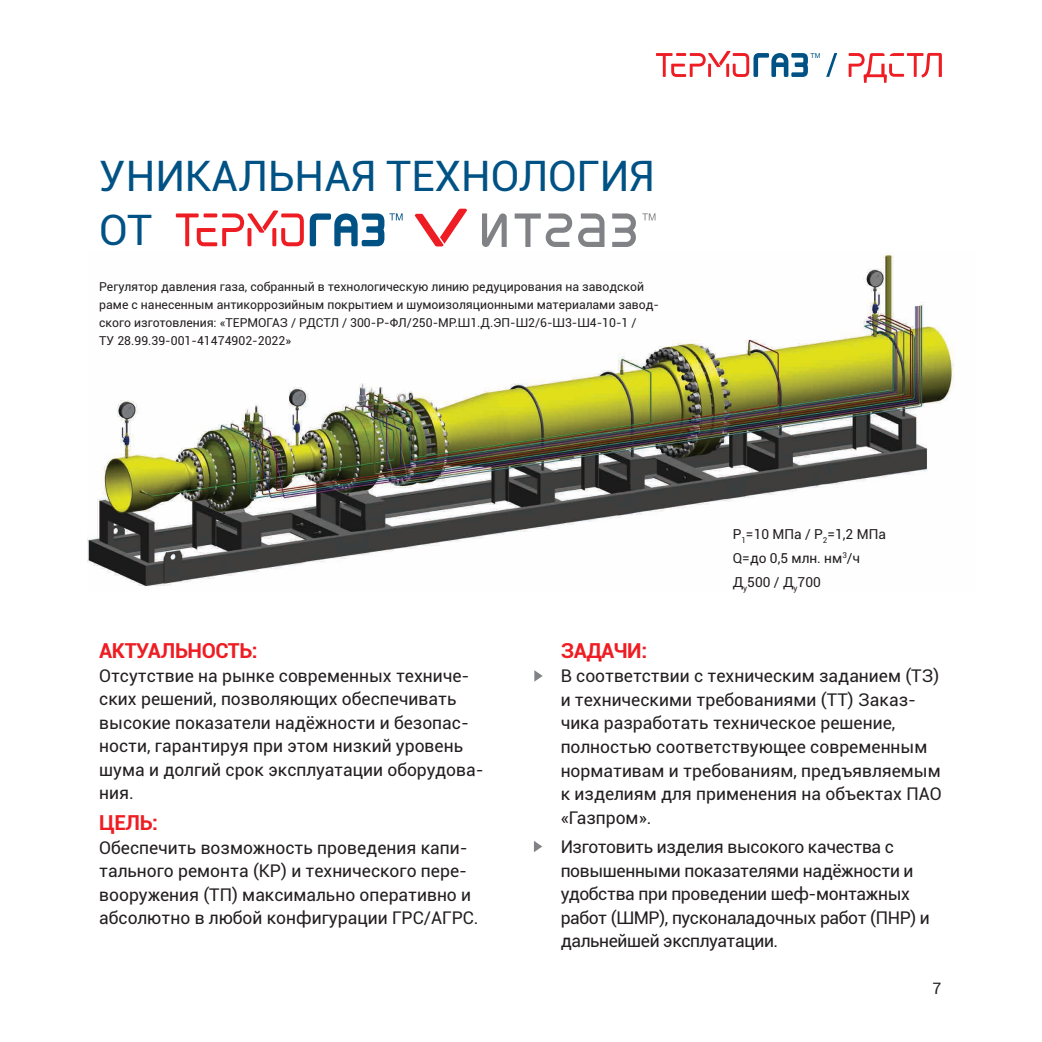
<style>
.page{position:relative;width:1042px;height:1042px;background:#fff}
.page>*{position:absolute;margin:0;border:0;box-sizing:border-box;transform-origin:0 0}
.t1{font:42px "Roboto";color:#005285}
.t2{font:700 20.65px "Roboto";letter-spacing:-.02em;color:#ee1d23}
.t3{font:17.5px/23.6px "Roboto";color:#231f20}
.t4{font:17.5px/23.6px "Roboto";letter-spacing:-.02em;color:#231f20}
.t5{font:15.75px "Roboto";color:#231f20}
.t6{font:13.65px "Roboto";color:#231f20}
.t7{font:12.25px/17.8px "Roboto";color:#231f20}
.t8{font:6.83px "Arial";color:#005285}
</style>
<div class="page">
<img style="left:88px;top:254px;width:866px;height:333px">
<svg style="left:534px;top:670px;width:9px;height:11px"></svg>
<svg style="left:534px;top:841px;width:8px;height:11px"></svg>
<svg style="left:656px;top:51px;width:152px;height:26px"></svg>
<svg style="left:826px;top:53px;width:11px;height:24px"></svg>
<svg style="left:848px;top:53px;width:94px;height:30px"></svg>
<svg style="left:176px;top:210px;width:128px;height:36px"></svg>
<svg style="left:415px;top:209px;width:52px;height:37px"></svg>
<svg style="left:515px;top:213px;width:57px;height:34px"></svg>
<svg style="left:578px;top:213px;width:26px;height:34px"></svg>
<svg style="left:612px;top:213px;width:24px;height:34px"></svg>
<svg style="left:482px;top:213px;width:25px;height:34px"></svg>
<svg style="left:310px;top:213px;width:92px;height:33px"></svg>
<svg style="left:642px;top:213px;width:13px;height:7px"></svg>
<p class="t1" style="left:99px;top:146px;width:556px">УНИКАЛЬНАЯ ТЕХНОЛОГИЯ</p>
<p class="t1" style="left:99px;top:201px;width:55px">ОТ</p>
<p class="t7" style="left:99px;top:277px;width:561px">Регулятор давления газа, собранный в технологическую линию редуцирования на заводской раме с нанесенным антикоррозийным покрытием и шумоизоляционными материалами завод&shy;ского изготовления: «ТЕРМОГАЗ / РДСТЛ / 300-Р-ФЛ/250-МР.Ш1.Д.ЭП-Ш2/6-Ш3-Ш4-10-1 /<br>ТУ 28.99.39-001-41474902-2022»</p>
<p class="t8" style="left:810px;top:51px;width:11px">ТМ</p>
<p class="t6" style="left:733px;top:524px;width:155px">P<sub>1</sub>=10 МПа / P<sub>2</sub>=1,2 МПа</p>
<p class="t6" style="left:733px;top:548px;width:129px">Q=до 0,5 млн. нм<sup>3</sup>/ч</p>
<p class="t6" style="left:733px;top:572px;width:90px">Д<sub>у</sub>500 / Д<sub>у</sub>700</p>
<p class="t2" style="left:99px;top:636px;width:160px">АКТУАЛЬНОСТЬ:</p>
<p class="t3" style="left:99px;top:663px;width:386px">Отсутствие на рынке современных техниче&shy;ских решений, позволяющих обеспечивать высокие показатели надёжности и безопас&shy;ности, гарантируя при этом низкий уровень шума и долгий срок эксплуатации оборудова&shy;ния.</p>
<p class="t2" style="left:99px;top:808px;width:60px">ЦЕЛЬ:</p>
<p class="t3" style="left:99px;top:835px;width:381px">Обеспечить возможность проведения капи&shy;тального ремонта (КР) и технического пере&shy;вооружения (ТП) максимально оперативно и абсолютно в любой конфигурации ГРС/АГРС.</p>
<p class="t2" style="left:561px;top:636px;width:88px">ЗАДАЧИ:</p>
<p class="t3" style="left:561px;top:664px;width:382px">В соответствии с техническим заданием (ТЗ) и техническими требованиями (ТТ) Заказ&shy;чика разработать техническое решение, полностью соответствующее современным нормативам и требованиям, предъявляемым к изделиям для применения на объектах ПАО «Газпром».</p>
<p class="t4" style="left:561px;top:834px;width:371px">Изготовить изделия высокого качества с повышенными показателями надёжности и удобства при проведении шеф-монтажных работ (ШМР), пусконаладочных работ (ПНР) и дальнейшей эксплуатации.</p>
<p class="t5" style="left:932px;top:977px;width:10px">7</p>
</div>
